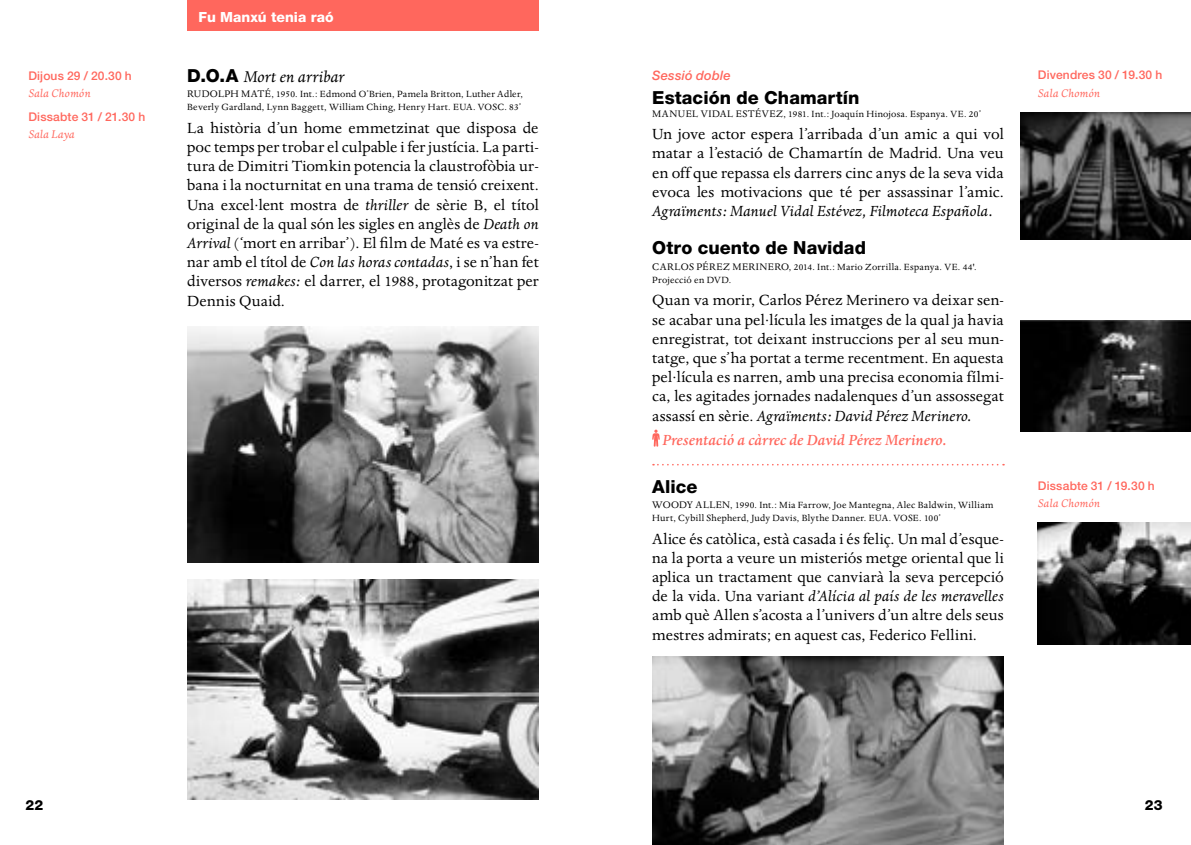
<style>
.page{position:relative;width:1191px;height:845px;background:#fff}
.page>*{position:absolute;margin:0;border:0;box-sizing:border-box;transform-origin:0 0}
.t1{font:800 18px "Helvetica Neue LT";letter-spacing:.005em;color:#000}
.t2{font:italic 18px "Dante";letter-spacing:.005em;color:#000}
.t3{font:17px/19.2px "Dante";letter-spacing:.005em;color:#000;text-align:justify}
.t4{font:italic 17px "Dante";letter-spacing:.005em;color:#000}
.t5{font:italic 500 17px "Dante";letter-spacing:.005em;color:#ff675d}
.t6{font:800 14px "Helvetica Neue LT";color:#fff}
.t7{font:800 14px "Helvetica Neue LT";color:#000}
.t8{font:italic 500 13px "Helvetica Neue LT";letter-spacing:.01em;color:#ff675d}
.t9{font:italic 12.8px "Dante";letter-spacing:.015em;color:#ff675d}
.t10{font:500 12px "Helvetica Neue LT";letter-spacing:.015em;color:#ff675d}
.t11{font:11px "Dante";letter-spacing:.035em;color:#000}
.t12{font:10.4px/13px "Dante";letter-spacing:.02em;color:#000}
.s1{font-family:"Helvetica Neue LT";font-weight:800;font-style:normal}
.s2{font-size:11px}
.s3{font-style:italic}
</style>
<div class="page">
<div style="left:187px;top:0;width:352px;height:30px;background:#ff675d"></div>
<svg style="left:653px;top:464px;width:351px;height:1px"></svg>
<svg style="left:652px;top:429px;width:7px;height:18px"></svg>
<img style="left:187px;top:326px;width:352px;height:236px">
<img style="left:187px;top:579px;width:352px;height:220px">
<img style="left:652px;top:656px;width:351px;height:189px">
<img style="left:1037px;top:522px;width:154px;height:122px">
<img style="left:1020px;top:113px;width:171px;height:126px">
<img style="left:1020px;top:321px;width:171px;height:111px">
<p class="t10" style="left:28px;top:69px;width:105px">Dijous 29 / 20.30 h</p>
<p class="t9" style="left:28px;top:87px;width:64px">Sala Chomón</p>
<p class="t10" style="left:28px;top:109px;width:118px">Dissabte 31 / 21.30 h</p>
<p class="t9" style="left:28px;top:127px;width:48px">Sala Laya</p>
<p class="t6" style="left:198px;top:9px;width:137px">Fu Manxú tenia raó</p>
<p class="t2" style="left:187px;top:67px;width:159px"><span class="s1">D.O.A</span> Mort en arribar</p>
<p class="t11" style="left:187px;top:88px;width:23px">Rudolph</p>
<p class="t12" style="left:187px;top:88px;width:337px;text-align:right"><span class="s2">Maté</span>, 1950. Int.: Edmond O’Brien, Pamela Britton, Luther Adler,<br>Beverly Gardland, Lynn Baggett, William Ching, Henry Hart. EUA. VOSC. 83’</p>
<p class="t3" style="left:187px;top:119px;width:353px">La història d’un home emmetzinat que disposa de poc temps per trobar el culpable i fer justícia. La parti&shy;tura de Dimitri Tiomkin potencia la claustrofòbia ur&shy;bana i la nocturnitat en una trama de tensió creixent.<br>Una excel·lent mostra de <span class="s3">thriller</span> de sèrie B, el títol original de la qual són les sigles en anglès de <span class="s3">Death on Arrival</span> (‘mort en arribar’). El film de Maté es va estre&shy;nar amb el títol de <span class="s3">Con las horas contadas</span>, i se n’han fet diversos <span class="s3">remakes:</span> el darrer, el 1988, protagonitzat per Dennis Quaid.</p>
<p class="t8" style="left:652px;top:68px;width:80px">Sessió doble</p>
<p class="t1" style="left:652px;top:86px;width:209px">Estación de Chamartín</p>
<p class="t11" style="left:652px;top:107px;width:68px">Manuel Vidal</p>
<p class="t11" style="left:736px;top:107px;width:27px">Estéve</p>
<p class="t12" style="left:776px;top:107px;width:206px"><span class="s2">z</span>, 1981. Int.: Joaquín Hinojosa. Espanya. VE. 20’</p>
<p class="t3" style="left:652px;top:125px;width:353px">Un jove actor espera l’arribada d’un amic a qui vol matar a l’estació de Chamartín de Madrid. Una veu en off que repassa els darrers cinc anys de la seva vida evoca les motivacions que té per assassinar l’amic.</p>
<p class="t4" style="left:652px;top:202px;width:342px">Agraïments: Manuel Vidal Estévez, Filmoteca Española.</p>
<p class="t1" style="left:652px;top:237px;width:215px">Otro cuento de Navidad</p>
<p class="t12" style="left:652px;top:260px;width:326px"><span class="s2">Carlos Pérez Merinero</span>, 2014. Int.: Mario Zorrilla. Espanya. VE. 44'.<br>Projecció en DVD.</p>
<p class="t3" style="left:652px;top:291px;width:353px">Quan va morir, Carlos Pérez Merinero va deixar sen&shy;se acabar una pel·lícula les imatges de la qual ja havia enregistrat, tot deixant instruccions per al seu mun&shy;tatge, que s’ha portat a terme recentment. En aquesta pel·lícula es narren, amb una precisa economia fílmi&shy;ca, les agitades jornades nadalenques d’un assossegat assassí en sèrie. <span class="s3">Agraïments: David Pérez Merinero.</span></p>
<p class="t5" style="left:662px;top:431px;width:286px">Presentació a càrrec de David Pérez Merinero.</p>
<p class="t1" style="left:652px;top:475px;width:47px">Alice</p>
<p class="t11" style="left:652px;top:499px;width:20px">Woody</p>
<p class="t12" style="left:652px;top:499px;width:343px;text-indent:43px"><span class="s2">Allen</span>, 1990. Int.: Mia Farrow, Joe Mantegna, Alec Baldwin, William<br>Hurt, Cybill Shepherd, Judy Davis, Blythe Danner. EUA. VOSE. 100’</p>
<p class="t3" style="left:652px;top:529px;width:353px">Alice és catòlica, està casada i és feliç. Un mal d’esque&shy;na la porta a veure un misteriós metge oriental que li aplica un tractament que canviarà la seva percepció de la vida. Una variant <span class="s3">d’Alícia al país de les meravelles </span>amb què Allen s’acosta a l’univers d’un altre dels seus mestres admirats; en aquest cas, Federico Fellini.</p>
<p class="t10" style="left:1037px;top:68px;width:126px">Divendres 30 / 19.30 h</p>
<p class="t9" style="left:1037px;top:86px;width:64px">Sala Chomón</p>
<p class="t10" style="left:1037px;top:479px;width:118px">Dissabte 31 / 19.30 h</p>
<p class="t9" style="left:1037px;top:496px;width:64px">Sala Chomón</p>
<p class="t7" style="left:26px;top:797px;width:19px">22</p>
<p class="t7" style="left:1145px;top:797px;width:19px">23</p>
</div>
